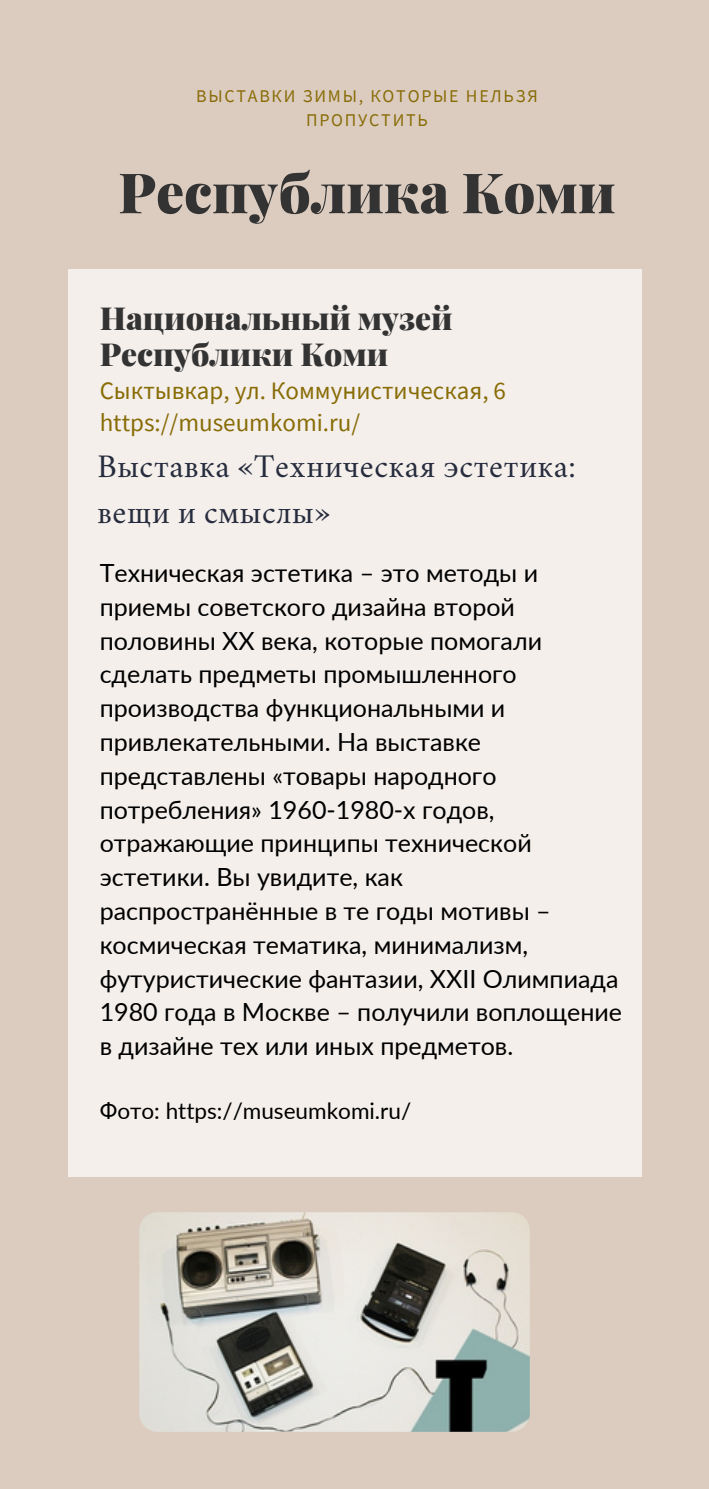
<style>
.page{position:relative;width:709px;height:1489px;background:#dcccc0}
.page>*{position:absolute;margin:0;border:0;box-sizing:border-box;transform-origin:0 0}
.t1{font:900 55.75px "Playfair Display";color:#333}
.t2{font:32.5px/45px "Crimson";letter-spacing:.02em;color:#262c3d}
.t3{font:900 31.75px/35.8px "Playfair Display";color:#333}
.t4{font:25px/33.8px "Lato";color:#000}
.t5{font:25px/32px "Source Sans Pro";color:#886c06}
.t6{font:22.5px "Lato";color:#000}
.t7{font:18px/24.5px "Source Sans Pro";letter-spacing:.1em;color:#886c06;text-align:center}
</style>
<div class="page">
<div style="left:69px;top:270px;width:573px;height:907px;background:#f4efeb"></div>
<img style="left:139px;top:1212px;width:391px;height:220px;border-radius:18px">
<p class="t7" style="left:196px;top:83px;width:343px">ВЫСТАВКИ ЗИМЫ, КОТОРЫЕ НЕЛЬЗЯ<br>ПРОПУСТИТЬ</p>
<h1 class="t1" style="left:118px;top:153px;width:499px">Республика Коми</h1>
<p class="t3" style="left:100px;top:299px;width:354px">Национальный музей<br>Республики Коми</p>
<p class="t5" style="left:100px;top:374px;width:408px">Сыктывкар, ул. Коммунистическая, 6 https://museumkomi.ru/</p>
<h2 class="t2" style="left:97px;top:447px;width:480px">Выставка «Техническая эстетика: вещи и смыслы»</h2>
<p class="t4" style="left:100px;top:555px;width:524px">Техническая эстетика – это методы и приемы советского дизайна второй половины XX века, которые помогали сделать предметы промышленного производства функциональными и привлекательными. На выставке представлены «товары народного потребления» 1960-1980-х годов, отражающие принципы технической эстетики. Вы увидите, как распространённые в те годы мотивы – космическая тематика, минимализм, футуристические фантазии, XXII Олимпиада 1980 года в Москве – получили воплощение в дизайне тех или иных предметов.</p>
<p class="t6" style="left:100px;top:1097px;width:313px">Фото: https://museumkomi.ru/</p>
</div>
